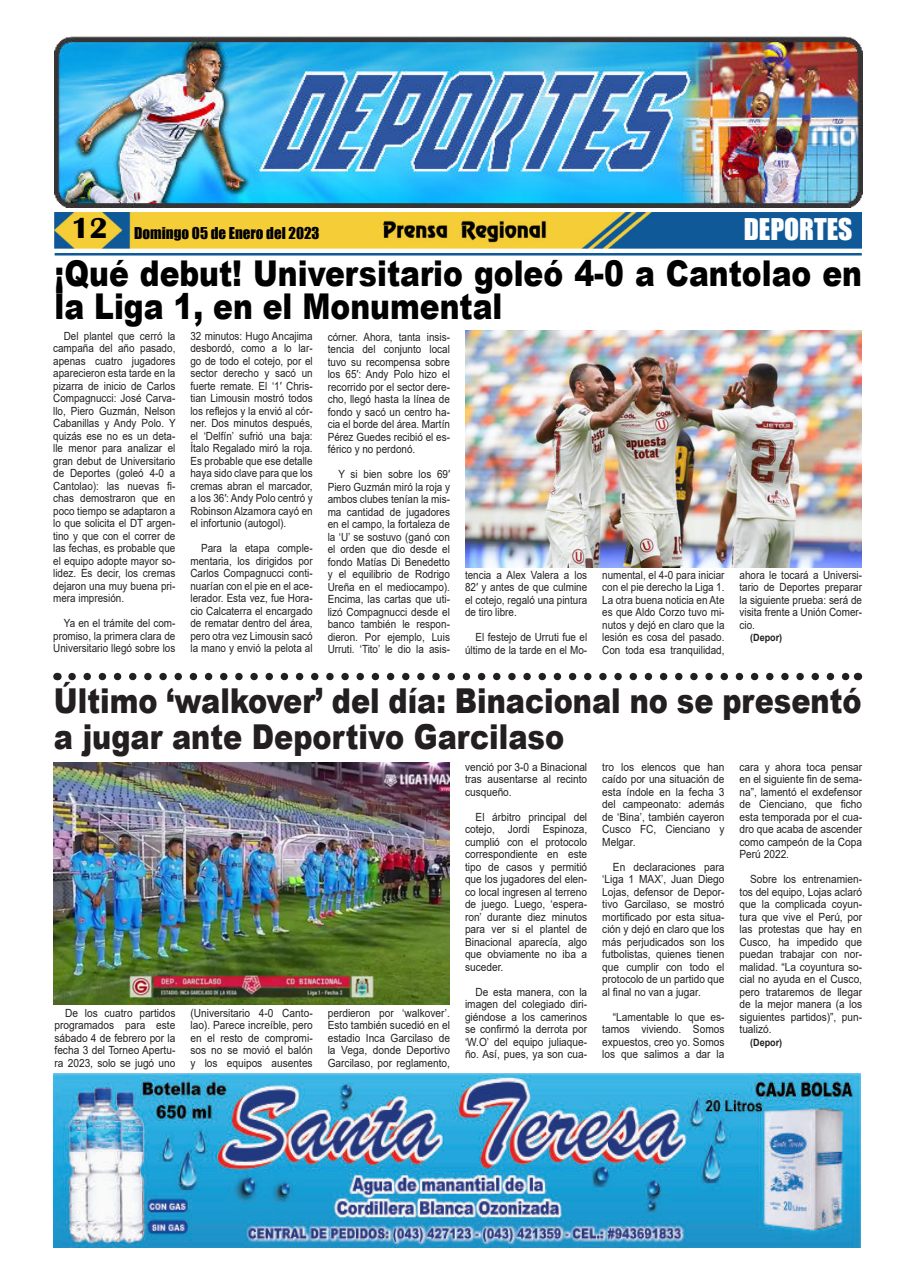
<style>
.page{position:relative;width:915px;height:1283px;background:#fff}
.page>*{position:absolute;margin:0;border:0;box-sizing:border-box;transform-origin:0 0}
.t1{font:900 35.5px/33.8px "Arial";color:#000;scale:.84 1}
.t2{font:900 34.25px/36.2px "Arial";color:#231f20;scale:.84 1}
.t3{font:27.5px "Impact";color:#fff}
.t4{font:15px "Impact";color:#000}
.t5{font:11.25px/12.5px "Arial";color:#231f20;text-align:justify;scale:.88 1}
.t6{font:11.25px/12.5px "Arial";color:#231f20;text-align:justify;scale:.9 1}
.t7{font:700 10px "Arial";color:#231f20;scale:.9 1}
.s1{font-family:"Britannic";font-weight:700;font-size:30px}
</style>
<div class="page">
<img style="left:55px;top:212px;width:806px;height:36px">
<hr style="left:55px;top:253px;width:806px;height:2px;background:#0f5998">
<img style="left:379px;top:217px;width:170px;height:26px">
<img style="left:55px;top:37px;width:806px;height:170px">
<img style="left:53px;top:1074px;width:806px;height:173px">
<svg style="left:72px;top:673px;width:777px;height:7px"></svg>
<img style="left:465px;top:330px;width:395px;height:237px">
<img style="left:54px;top:763px;width:395px;height:242px">
<h3 class="t4" style="left:71px;top:227px;width:250px"><span class="s1">12</span> Domingo 05 de Enero del 2023</h3>
<h3 class="t3" style="left:743px;top:218px;width:110px">DEPORTES</h3>
<h1 class="t1" style="left:54px;top:259px;width:962px">¡Qué debut! Universitario goleó 4-0 a Cantolao en la Liga 1, en el Monumental</h1>
<p class="t5" style="left:53px;top:331px;width:140px;text-indent:11px">Del plantel que cerró la campaña del año pasado, apenas cuatro jugadores aparecieron esta tarde en la pizarra de inicio de Carlos Compagnucci: José Carva&shy;llo, Piero Guzmán, Nelson Cabanillas y Andy Polo. Y quizás ese no es un deta&shy;lle menor para analizar el gran debut de Universitario de Deportes (goleó 4-0 a Cantolao): las nuevas fi&shy;chas demostraron que en poco tiempo se adaptaron a lo que solicita el DT argen&shy;tino y que con el correr de las fechas, es probable que el equipo adopte mayor so&shy;lidez. Es decir, los cremas dejaron una muy buena pri&shy;mera impresión.</p>
<p class="t5" style="left:53px;top:618px;width:140px;text-indent:11px">Ya en el trámite del com&shy;promiso, la primera clara de Universitario llegó sobre los</p>
<p class="t5" style="left:190px;top:330px;width:140px">32 minutos: Hugo Ancajima desbordó, como a lo lar&shy;go de todo el cotejo, por el sector derecho y sacó un fuerte remate. El ‘1′ Chris&shy;tian Limousin mostró todos los reflejos y la envió al cór&shy;ner. Dos minutos después, el ‘Delfín’ sufrió una baja:<br>Ítalo Regalado miró la roja.<br>Es probable que ese detalle haya sido clave para que los cremas abran el marcador, a los 36′: Andy Polo centró y Robinson Alzamora cayó en el infortunio (autogol).</p>
<p class="t5" style="left:190px;top:543px;width:140px;text-indent:11px">Para la etapa comple&shy;mentaria, los dirigidos por Carlos Compagnucci conti&shy;nuarían con el pie en el ace&shy;lerador. Esta vez, fue Hora&shy;cio Calcaterra el encargado de rematar dentro del área, pero otra vez Limousin sacó la mano y envió la pelota al</p>
<p class="t5" style="left:327px;top:331px;width:140px">córner. Ahora, tanta insis&shy;tencia del conjunto local tuvo su recompensa sobre los 65′: Andy Polo hizo el recorrido por el sector dere&shy;cho, llegó hasta la línea de fondo y sacó un centro ha&shy;cia el borde del área. Martín Pérez Guedes recibió el es&shy;férico y no perdonó.</p>
<p class="t5" style="left:327px;top:468px;width:140px;text-indent:11px">Y si bien sobre los 69′ Piero Guzmán miró la roja y ambos clubes tenían la mis&shy;ma cantidad de jugadores en el campo, la fortaleza de la ‘U’ se sostuvo (ganó con el orden que dio desde el fondo Matías Di Benedetto y el equilibrio de Rodrigo Ureña en el mediocampo).<br>Encima, las cartas que uti&shy;lizó Compagnucci desde el banco también le respon&shy;dieron. Por ejemplo, Luis Urruti. ‘Tito’ le dio la asis-</p>
<p class="t5" style="left:602px;top:569px;width:140px">numental, el 4-0 para iniciar con el pie derecho la Liga 1.<br>La otra buena noticia en Ate es que Aldo Corzo tuvo mi&shy;nutos y dejó en claro que la lesión es cosa del pasado.<br>Con toda esa tranquilidad,</p>
<p class="t5" style="left:739px;top:569px;width:141px">ahora le tocará a Universi&shy;tario de Deportes preparar la siguiente prueba: será de visita frente a Unión Comer&shy;cio.</p>
<p class="t5" style="left:465px;top:569px;width:140px">tencia a Alex Valera a los 82′ y antes de que culmine el cotejo, regaló una pintura de tiro libre.</p>
<p class="t5" style="left:465px;top:631px;width:140px;text-align:right">El festejo de Urruti fue el último de la tarde en el Mo-</p>
<p class="t7" style="left:750px;top:634px;width:37px">(Depor)</p>
<h2 class="t2" style="left:54px;top:686px;width:962px">Último ‘walkover’ del día: Binacional no se presentó a jugar ante Deportivo Garcilaso</h2>
<p class="t6" style="left:54px;top:1007px;width:136px;text-indent:11px">De los cuatro partidos programados para este sábado 4 de febrero por la fecha 3 del Torneo Apertu&shy;ra 2023, solo se jugó uno</p>
<p class="t6" style="left:190px;top:1007px;width:137px">(Universitario 4-0 Canto&shy;lao). Parece increíble, pero en el resto de compromi&shy;sos no se movió el balón y los equipos ausentes</p>
<p class="t6" style="left:327px;top:1007px;width:137px">perdieron por ‘walkover’.<br>Esto también sucedió en el estadio Inca Garcilaso de la Vega, donde Deportivo Garcilaso, por reglamento,</p>
<p class="t6" style="left:465px;top:761px;width:137px">venció por 3-0 a Binacional tras ausentarse al recinto cusqueño.</p>
<p class="t6" style="left:465px;top:811px;width:137px;text-indent:11px">El árbitro principal del cotejo, Jordi Espinoza, cumplió con el protocolo correspondiente en este tipo de casos y permitió que los jugadores del elen&shy;co local ingresen al terreno de juego. Luego, ‘espera&shy;ron’ durante diez minutos para ver si el plantel de Binacional aparecía, algo que obviamente no iba a suceder.</p>
<p class="t6" style="left:465px;top:986px;width:137px;text-indent:11px">De esta manera, con la imagen del colegiado diri&shy;giéndose a los camerinos se confirmó la derrota por ‘W.O’ del equipo juliaque&shy;ño. Así, pues, ya son cua-</p>
<p class="t6" style="left:602px;top:761px;width:137px">tro los elencos que han caído por una situación de esta índole en la fecha 3 del campeonato: además de ‘Bina’, también cayeron Cusco FC, Cienciano y Melgar.</p>
<p class="t6" style="left:602px;top:861px;width:137px;text-indent:11px">En declaraciones para ‘Liga 1 MAX’, Juan Diego Lojas, defensor de Depor&shy;tivo Garcilaso, se mostró mortificado por esta situa&shy;ción y dejó en claro que los más perjudicados son los futbolistas, quienes tienen que cumplir con todo el protocolo de un partido que al final no van a jugar.</p>
<p class="t6" style="left:602px;top:1010px;width:137px;text-indent:11px">“Lamentable lo que es&shy;tamos viviendo. Somos expuestos, creo yo. Somos los que salimos a dar la</p>
<p class="t6" style="left:739px;top:761px;width:138px">cara y ahora toca pensar en el siguiente fin de sema&shy;na”, lamentó el exdefensor de Cienciano, que ficho esta temporada por el cua&shy;dro que acaba de ascender como campeón de la Copa Perú 2022.</p>
<p class="t6" style="left:739px;top:874px;width:138px;text-indent:11px">Sobre los entrenamien&shy;tos del equipo, Lojas aclaró que la complicada coyun&shy;tura que vive el Perú, por las protestas que hay en Cusco, ha impedido que puedan trabajar con nor&shy;malidad. “La coyuntura so&shy;cial no ayuda en el Cusco, pero trataremos de llegar de la mejor manera (a los siguientes partidos)”, pun&shy;tualizó.</p>
<p class="t7" style="left:750px;top:1038px;width:37px">(Depor)</p>
</div>
